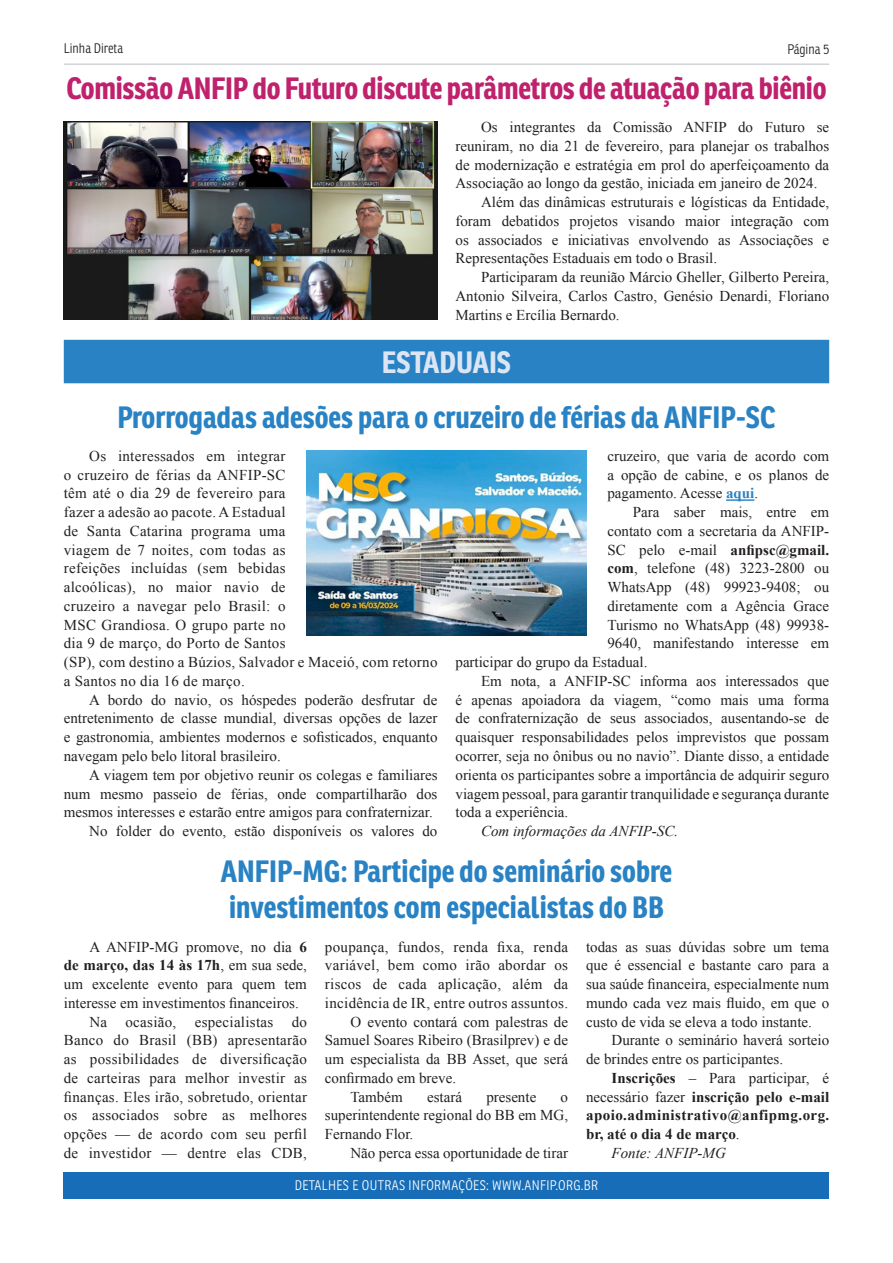
<style>
.page{position:relative;width:893px;height:1263px;background:#fff}
.page>*{position:absolute;margin:0;border:0;box-sizing:border-box;transform-origin:0 0}
.subtitulos{font:700 30px "Ronnia Cond";color:#2882c4}
.subtitulos-2{font:700 30px "Ronnia Cond";letter-spacing:-.01em;color:#bf216c}
.subtitulos-3{font:700 30px "Ronnia Cond";color:#dbe5f4}
.texto{font:15px/18.8px "Times New Roman";color:#231f20;text-align:justify}
.texto-2{font:15px/18.8px "Times New Roman";letter-spacing:.02em;color:#231f20}
.texto-3{font:700 15px/18.8px "Times New Roman";letter-spacing:.03em;color:#231f20;text-align:justify}
.texto-4{font:italic 15px "Times New Roman";color:#231f20}
.texto-5{font:700 15px "Times New Roman";color:#231f20}
.t1{font:300 13.5px "Ronnia Cond";letter-spacing:.025em;color:#fff}
.t2{font:300 13.5px "Ronnia Cond";color:#231f20}
.s1{font-weight:700;color:#2882c4}
.s2{font-weight:400}
.s3{font-weight:700}
</style>
<div class="page">
<div style="left:64px;top:1172px;width:765px;height:27px;background:#176db7"></div>
<hr style="left:64px;top:64px;width:765px;height:1px;background:#bcbdc0">
<div style="left:64px;top:340px;width:765px;height:43px;background:#2882c4"></div>
<img style="left:64px;top:122px;width:374px;height:198px">
<hr style="left:726px;top:499px;width:28px;height:2px;background:#2882c4">
<img style="left:307px;top:450px;width:279px;height:186px">
<p class="t2" style="left:64px;top:40px;width:61px">Linha Direta</p>
<p class="t2" style="left:787px;top:41px;width:43px">Página 5</p>
<p class="subtitulos-2" style="left:66px;top:69px;width:762px">Comissão ANFIP do Futuro discute parâmetros de atuação para biênio</p>
<p class="texto" style="left:455px;top:118px;width:375px;text-indent:26px">Os integrantes da Comissão ANFIP do Futuro se reuniram, no dia 21 de fevereiro, para planejar os trabalhos de modernização e estratégia em prol do aperfeiçoamento da Associação ao longo da gestão, iniciada em janeiro de 2024.</p>
<p class="texto" style="left:455px;top:193px;width:375px;text-indent:26px">Além das dinâmicas estruturais e lógísticas da Entidade, foram debatidos projetos visando maior integração com os associados e iniciativas envolvendo as Associações e Representações Estaduais em todo o Brasil.</p>
<p class="texto" style="left:455px;top:268px;width:375px;text-indent:26px">Participaram da reunião Márcio Gheller, Gilberto Pereira, Antonio Silveira, Carlos Castro, Genésio Denardi, Floriano Martins e Ercília Bernardo.</p>
<p class="subtitulos-3" style="left:382px;top:343px;width:131px">ESTADUAIS</p>
<p class="subtitulos" style="left:117px;top:398px;width:660px">Prorrogadas adesões para o cruzeiro de férias da ANFIP-SC</p>
<p class="texto-2" style="left:64px;top:446px;width:375px;text-indent:26px">Os interessados em integrar<br>o cruzeiro de férias da ANFIP-SC<br>têm até o dia 29 de fevereiro para<br>fazer a adesão ao pacote. A Estadual<br>de Santa Catarina programa uma<br>viagem de 7 noites, com todas as<br>refeições incluídas (sem bebidas<br>alcoólicas), no maior navio de<br>cruzeiro a navegar pelo Brasil: o<br>MSC Grandiosa. O grupo parte no<br>dia 9 de março, do Porto de Santos<br>(SP), com destino a Búzios, Salvador e Maceió, com retorno a Santos no dia 16 de março.</p>
<p class="texto" style="left:64px;top:690px;width:375px;text-indent:26px">A bordo do navio, os hóspedes poderão desfrutar de entretenimento de classe mundial, diversas opções de lazer e gastronomia, ambientes modernos e sofisticados, enquanto navegam pelo belo litoral brasileiro.</p>
<p class="texto" style="left:64px;top:765px;width:375px;text-indent:26px">A viagem tem por objetivo reunir os colegas e familiares num mesmo passeio de férias, onde compartilharão dos mesmos interesses e estarão entre amigos para confraternizar.</p>
<p class="texto" style="left:89px;top:821px;width:350px">No folder do evento, estão disponíveis os valores do</p>
<p class="texto" style="left:607px;top:446px;width:223px">cruzeiro, que varia de acordo com a opção de cabine, e os planos de pagamento. Acesse <span class="s1">aqui</span>.</p>
<p class="texto" style="left:633px;top:503px;width:198px">Para saber mais, entre em</p>
<p class="texto" style="left:607px;top:521px;width:223px">contato com a secretaria da ANFIP-</p>
<p class="texto-5" style="left:607px;top:539px;width:223px"><span class="s2">SC pelo e-mail</span> anfipsc@gmail.</p>
<p class="texto" style="left:607px;top:559px;width:223px"><span class="s3">com</span>, telefone (48) 3223-2800 ou</p>
<p class="texto" style="left:607px;top:578px;width:223px">WhatsApp (48) 99923-9408; ou</p>
<p class="texto" style="left:607px;top:596px;width:223px">diretamente com a Agência Grace</p>
<p class="texto" style="left:607px;top:615px;width:223px">Turismo no WhatsApp (48) 99938-</p>
<p class="texto" style="left:607px;top:634px;width:223px">9640, manifestando interesse em</p>
<p class="texto" style="left:455px;top:653px;width:194px">participar do grupo da Estadual.</p>
<p class="texto" style="left:455px;top:671px;width:375px;text-indent:26px">Em nota, a ANFIP-SC informa aos interessados que é apenas apoiadora da viagem, “como mais uma forma de confraternização de seus associados, ausentando-se de quaisquer responsabilidades pelos imprevistos que possam ocorrer, seja no ônibus ou no navio”. Diante disso, a entidade orienta os participantes sobre a importância de adquirir seguro viagem pessoal, para garantir tranquilidade e segurança durante toda a experiência.</p>
<p class="texto-4" style="left:481px;top:821px;width:199px">Com informações da ANFIP-SC.</p>
<p class="subtitulos" style="left:221px;top:852px;width:453px">ANFIP-MG: Participe do seminário sobre</p>
<p class="subtitulos" style="left:229px;top:888px;width:436px">investimentos com especialistas do BB</p>
<p class="texto" style="left:64px;top:937px;width:245px;text-indent:26px">A ANFIP-MG promove, no dia <span class="s3">6 de março, das 14 às 17h</span>, em sua sede, um excelente evento para quem tem interesse em investimentos financeiros.</p>
<p class="texto" style="left:64px;top:1012px;width:245px;text-indent:26px">Na ocasião, especialistas do Banco do Brasil (BB) apresentarão as possibilidades de diversificação de carteiras para melhor investir as finanças. Eles irão, sobretudo, orientar os associados sobre as melhores opções — de acordo com seu perfil de investidor — dentre elas CDB,</p>
<p class="texto" style="left:325px;top:937px;width:245px">poupança, fundos, renda fixa, renda variável, bem como irão abordar os riscos de cada aplicação, além da incidência de IR, entre outros assuntos.</p>
<p class="texto" style="left:325px;top:1012px;width:245px;text-indent:26px">O evento contará com palestras de Samuel Soares Ribeiro (Brasilprev) e de um especialista da BB Asset, que será confirmado em breve.</p>
<p class="texto" style="left:350px;top:1087px;width:54px">Também</p>
<p class="texto" style="left:427px;top:1087px;width:36px">estará</p>
<p class="texto" style="left:486px;top:1087px;width:51px">presente</p>
<p class="texto" style="left:586px;top:937px;width:245px">todas as suas dúvidas sobre um tema que é essencial e bastante caro para a sua saúde financeira, especialmente num mundo cada vez mais fluido, em que o custo de vida se eleva a todo instante.</p>
<p class="texto" style="left:586px;top:1031px;width:245px;text-indent:26px">Durante o seminário haverá sorteio de brindes entre os participantes.</p>
<p class="texto-3" style="left:586px;top:1068px;width:245px;text-indent:26px">Inscrições <span class="s2">– Para participar, é necessário fazer</span> inscrição pelo e-mail apoio.administrativo@anfipmg.org. br, até o dia 4 de março<span class="s2">.</span></p>
<p class="texto-4" style="left:612px;top:1142px;width:116px">Fonte: ANFIP-MG</p>
<p class="texto" style="left:325px;top:1087px;width:245px;text-indent:236px">o superintendente regional do BB em MG, Fernando Flor.</p>
<p class="texto" style="left:350px;top:1143px;width:219px">Não perca essa oportunidade de tirar</p>
<p class="t1" style="left:295px;top:1177px;width:305px">DETALHES E OUTRAS INFORMAÇÕES: WWW.ANFIP.ORG.BR</p>
</div>
